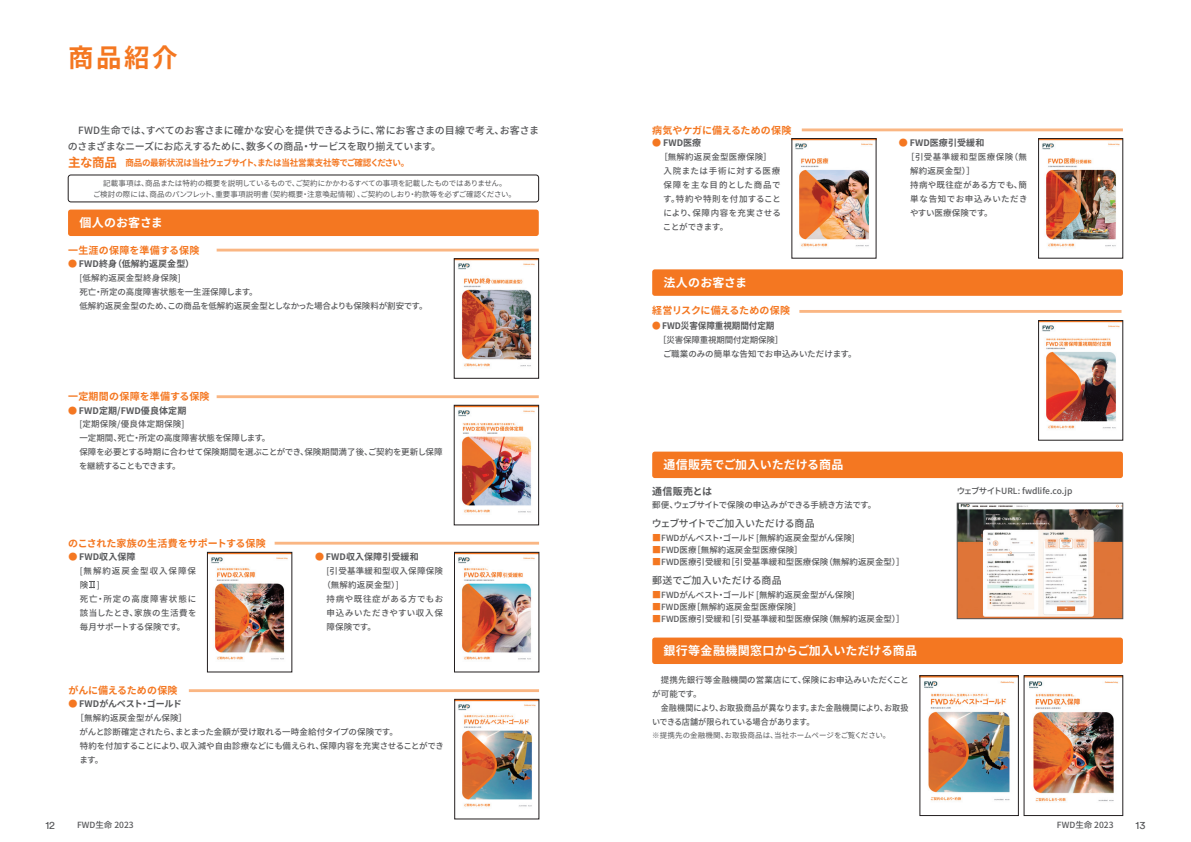
<style>
.page{position:relative;width:1191px;height:842px;background:#fff}
.page>*{position:absolute;margin:0;border:0;box-sizing:border-box;transform-origin:0 0}
.t1{font:700 25.5px "Noto Sans CJ Kjp";color:#f47721}
.t2{font:700 12px "Noto Sans CJ Kjp";letter-spacing:.015em;color:#fff}
.t3{font:500 10px/16px "Noto Sans CJ Kjp";letter-spacing:-.025em;color:#57585a}
.t4{font:700 10px "Noto Sans CJ Kjp";letter-spacing:.005em;color:#f47721}
.t5{font:700 10px "Noto Sans CJ Kjp";letter-spacing:.03em;color:#f47721}
.t6{font:700 10px "Noto Sans CJ Kjp";letter-spacing:-.015em;color:#f47721}
.t7{font:700 10px "Noto Sans CJ Kjp";letter-spacing:.025em;color:#f47721}
.t8{font:500 10px "Noto Sans CJ Kjp";letter-spacing:.005em;color:#57585a}
.t9{font:700 10px "Noto Sans CJ Kjp";letter-spacing:.03em;color:#57585a}
.t10{font:700 9px "Noto Sans CJ Kjp";letter-spacing:.01em;color:#57585a}
.t11{font:700 9px "Noto Sans CJ Kjp";letter-spacing:-.04em;color:#f47721;scale:.95 1}
.t12{font:700 9px "Noto Sans CJ Kjp";letter-spacing:.01em;color:#57585a;scale:.95 1}
.t13{font:700 9px "Noto Sans CJ Kjp";letter-spacing:-.02em;color:#57585a}
.t14{font:500 8.5px/13.9px "Noto Sans CJ Kjp";color:#57585a}
.t15{font:500 8.5px/14px "Noto Sans CJ Kjp";letter-spacing:.06em;color:#57585a}
.t16{font:500 8.5px/14px "Noto Sans CJ Kjp";letter-spacing:.035em;color:#57585a}
.t17{font:500 8.5px/14px "Noto Sans CJ Kjp";letter-spacing:.045em;color:#57585a}
.t18{font:500 8.5px/14px "Noto Sans CJ Kjp";color:#57585a;scale:.95 1}
.t19{font:500 8.5px "Noto Sans CJ Kjp";letter-spacing:-.03em;color:#57585a}
.t20{font:500 8.5px "Noto Sans CJ Kjp";letter-spacing:.03em;color:#57585a}
.t21{font:500 8.5px "Noto Sans CJ Kjp";letter-spacing:.02em;color:#57585a}
.t22{font:7.5px/11px "Noto Sans CJ Kjp";color:#57585a;text-align:center}
.s1{font-size:12.5px}
.s2{color:#f47721}
.s3{font-size:9px;color:#f47721}
.s4{font-family:"FWD Circular TT";font-weight:400;font-size:11px}
.s5{font-weight:400;font-size:11px}
</style>
<div class="page">
<div style="left:68px;top:175px;width:471px;height:27px;border:1px solid #231f20;border-radius:3px"></div>
<div style="left:68px;top:210px;width:471px;height:26px;background:#f47721;border-radius:3px"></div>
<img style="left:456px;top:407px;width:81px;height:106px">
<div style="left:454px;top:405px;width:85px;height:120px;border:1px solid #231f20"></div>
<hr style="left:217px;top:395px;width:322px;height:3px;background:#fab683">
<img style="left:456px;top:260px;width:81px;height:107px">
<div style="left:454px;top:258px;width:85px;height:120px;border:1px solid #231f20"></div>
<hr style="left:217px;top:249px;width:322px;height:2px;background:#fab683">
<svg style="left:90px;top:581px;width:5px;height:8px"></svg>
<hr style="left:275px;top:542px;width:264px;height:3px;background:#fab683">
<img style="left:209px;top:554px;width:81px;height:106px">
<div style="left:207px;top:552px;width:85px;height:120px;border:1px solid #231f20"></div>
<img style="left:456px;top:554px;width:81px;height:106px">
<div style="left:454px;top:552px;width:85px;height:120px;border:1px solid #231f20"></div>
<hr style="left:189px;top:689px;width:350px;height:3px;background:#fab683">
<img style="left:456px;top:701px;width:81px;height:106px">
<div style="left:454px;top:699px;width:85px;height:120px;border:1px solid #231f20"></div>
<img style="left:1040px;top:140px;width:81px;height:107px">
<div style="left:1038px;top:138px;width:85px;height:120px;border:1px solid #231f20"></div>
<img style="left:793px;top:140px;width:81px;height:107px">
<hr style="left:801px;top:128px;width:322px;height:3px;background:#fab683">
<hr style="left:799px;top:310px;width:322px;height:3px;background:#fab683">
<img style="left:1040px;top:322px;width:81px;height:107px">
<div style="left:1038px;top:320px;width:85px;height:120px;border:1px solid #231f20"></div>
<div style="left:652px;top:269px;width:471px;height:27px;background:#f47721;border-radius:3px"></div>
<div style="left:652px;top:452px;width:471px;height:26px;background:#f47721;border-radius:3px"></div>
<img style="left:959px;top:505px;width:162px;height:112px">
<div style="left:957px;top:503px;width:166px;height:116px;border:1px solid #57585a"></div>
<img style="left:1026px;top:677px;width:95px;height:125px">
<div style="left:652px;top:637px;width:471px;height:27px;background:#f47721;border-radius:3px"></div>
<img style="left:921px;top:677px;width:95px;height:124px">
<div style="left:919px;top:675px;width:99px;height:141px;border:1px solid #231f20"></div>
<div style="left:1024px;top:675px;width:99px;height:141px;border:1px solid #231f20"></div>
<h1 class="t1" style="left:68px;top:43px;width:111px">商品紹介</h1>
<p class="t3" style="left:68px;top:122px;width:473px;text-indent:10px">FWD生命では、すべてのお客さまに確かな安心を提供できるように、常にお客さまの目線で考え、お客さまのさまざまなニーズにお応えするために、数多くの商品・サービスを取り揃えています。</p>
<p class="t22" style="left:93px;top:178px;width:424px">記載事項は、商品または特約の概要を説明しているもので、ご契約にかかわるすべての事項を記載したものではありません。<br>ご検討の際には、商品のパンフレット、重要事項説明書（契約概要・注意喚起情報）、ご契約のしおり・約款等を必ずご確認ください。</p>
<p class="t11" style="left:68px;top:157px;width:361px"><span class="s1">主な商品</span> 商品の最新状況は当社ウェブサイト、または当社営業支社等でご確認ください。</p>
<h2 class="t2" style="left:79px;top:216px;width:85px">個人のお客さま</h2>
<p class="t7" style="left:68px;top:244px;width:133px">一生涯の保障を準備する保険</p>
<p class="t10" style="left:68px;top:259px;width:127px"><span class="s2">●</span> FWD終身（低解約返戻金型）</p>
<p class="t14" style="left:79px;top:271px;width:350px">[低解約返戻金型終身保険]<br>死亡・所定の高度障害状態を一生涯保障します。<br>低解約返戻金型のため、この商品を低解約返戻金型としなかった場合よりも保険料が割安です。</p>
<p class="t5" style="left:68px;top:391px;width:143px">一定期間の保障を準備する保険</p>
<p class="t10" style="left:68px;top:405px;width:120px"><span class="s2">●</span> FWD定期/FWD優良体定期</p>
<p class="t14" style="left:79px;top:417px;width:365px">[定期保険/優良体定期保険]<br>一定期間、死亡・所定の高度障害状態を保障します。<br>保障を必要とする時期に合わせて保険期間を選ぶことができ、保険期間満了後、ご契約を更新し保障を継続することもできます。</p>
<p class="t4" style="left:68px;top:537px;width:199px">のこされた家族の生活費をサポートする保険</p>
<p class="t10" style="left:68px;top:552px;width:69px"><span class="s2">●</span> FWD収入保障</p>
<p class="t15" style="left:80px;top:564px;width:118px">[無解約返戻金型収入保障保険 ]<br>死亡・所定の高度障害状態に該当したとき、家族の生活費を毎月サポートする保険です。</p>
<p class="t4" style="left:68px;top:685px;width:111px">がんに備えるための保険</p>
<p class="t10" style="left:315px;top:552px;width:105px"><span class="s2">●</span> FWD収入保障引受緩和</p>
<p class="t20" style="left:326px;top:566px;width:118px">[引受基準緩和型収入保障保険</p>
<p class="t21" style="left:322px;top:580px;width:79px">（無解約返戻金型）]</p>
<p class="t15" style="left:326px;top:592px;width:118px">持病や既往症がある方でもお</p>
<p class="t15" style="left:326px;top:606px;width:118px">申込みいただきやすい収入保</p>
<p class="t14" style="left:326px;top:620px;width:51px">障保険です。</p>
<p class="t13" style="left:68px;top:699px;width:115px"><span class="s2">●</span> FWDがんベスト・ゴールド</p>
<p class="t14" style="left:79px;top:711px;width:366px;text-indent:-4px">［無解約返戻金型がん保険］<br>がんと診断確定されたら、まとまった金額が受け取れる一時金給付タイプの保険です。<br>特約を付加することにより、収入減や自由診療などにも備えられ、保障内容を充実させることができます。</p>
<p class="t4" style="left:652px;top:124px;width:141px">病気やケガに備えるための保険</p>
<p class="t10" style="left:652px;top:138px;width:51px"><span class="s2">●</span> FWD医療</p>
<p class="t16" style="left:663px;top:150px;width:120px;text-indent:-3px">［無解約返戻金型医療保険］入院または手術に対する医療保障を主な目的とした商品です。特約や特則を付加することにより、保障内容を充実させることができます。</p>
<h2 class="t2" style="left:663px;top:276px;width:85px">法人のお客さま</h2>
<p class="t6" style="left:652px;top:304px;width:139px">経営リスクに備えるための保険</p>
<p class="t12" style="left:652px;top:321px;width:130px"><span class="s2">●</span> FWD災害保障重視期間付定期</p>
<p class="t14" style="left:663px;top:333px;width:195px;text-indent:-5px">［災害保障重視期間付定期保険］<br>ご職業のみの簡単な告知でお申込みいただけます。</p>
<h2 class="t2" style="left:663px;top:458px;width:181px">通信販売でご加入いただける商品</h2>
<p class="t10" style="left:899px;top:138px;width:87px"><span class="s2">●</span> FWD医療引受緩和</p>
<p class="t17" style="left:910px;top:150px;width:119px;text-indent:-4px">［引受基準緩和型医療保険（無解約返戻金型）］<br>持病や既往症がある方でも、簡単な告知でお申込みいただきやすい医療保険です。</p>
<p class="t9" style="left:652px;top:486px;width:61px">通信販売とは</p>
<p class="t19" style="left:652px;top:500px;width:226px">郵便、ウェブサイトで保険の申込みができる手続き方法です。</p>
<p class="t3" style="left:652px;top:516px;width:164px">ウェブサイトでご加入いただける商品</p>
<p class="t14" style="left:652px;top:531px;width:204px"><span class="s3">■</span>FWDがんベスト・ゴールド [無解約返戻金型がん保険]</p>
<p class="t14" style="left:652px;top:543px;width:152px"><span class="s3">■</span>FWD医療［無解約返戻金型医療保険］</p>
<p class="t14" style="left:652px;top:555px;width:254px"><span class="s3">■</span>FWD医療引受緩和［引受基準緩和型医療保険（無解約返戻金型）］</p>
<p class="t8" style="left:652px;top:575px;width:131px">郵送でご加入いただける商品</p>
<p class="t14" style="left:652px;top:588px;width:204px"><span class="s3">■</span>FWDがんベスト・ゴールド [無解約返戻金型がん保険]</p>
<p class="t14" style="left:652px;top:600px;width:151px"><span class="s3">■</span>FWD医療［無解約返戻金型医療保険］</p>
<p class="t14" style="left:652px;top:612px;width:254px"><span class="s3">■</span>FWD医療引受緩和［引受基準緩和型医療保険（無解約返戻金型）］</p>
<h2 class="t2" style="left:663px;top:644px;width:255px">銀行等金融機関窓口からご加入いただける商品</h2>
<p class="t14" style="left:652px;top:673px;width:258px;text-indent:9px">提携先銀行等金融機関の営業店にて、保険にお申込みいただくことが可能です。</p>
<p class="t18" style="left:652px;top:701px;width:271px;text-indent:9px">金融機関により、お取扱商品が異なります。また金融機関により、お取扱いできる店舗が限られている場合があります。</p>
<p class="t22" style="left:652px;top:730px;width:240px">※提携先の金融機関、お取扱商品は、当社ホームページをご覧ください。</p>
<p class="t14" style="left:956px;top:484px;width:117px">ウェブサイトURL: fwdlife.co.jp</p>
<p class="t14" style="left:45px;top:818px;width:90px"><span class="s4">12</span><span class="s5">　　</span>FWD生命 2023</p>
<p class="t14" style="left:1057px;top:818px;width:90px">FWD生命 2023<span class="s5">　　</span><span class="s4">13</span></p>
</div>
